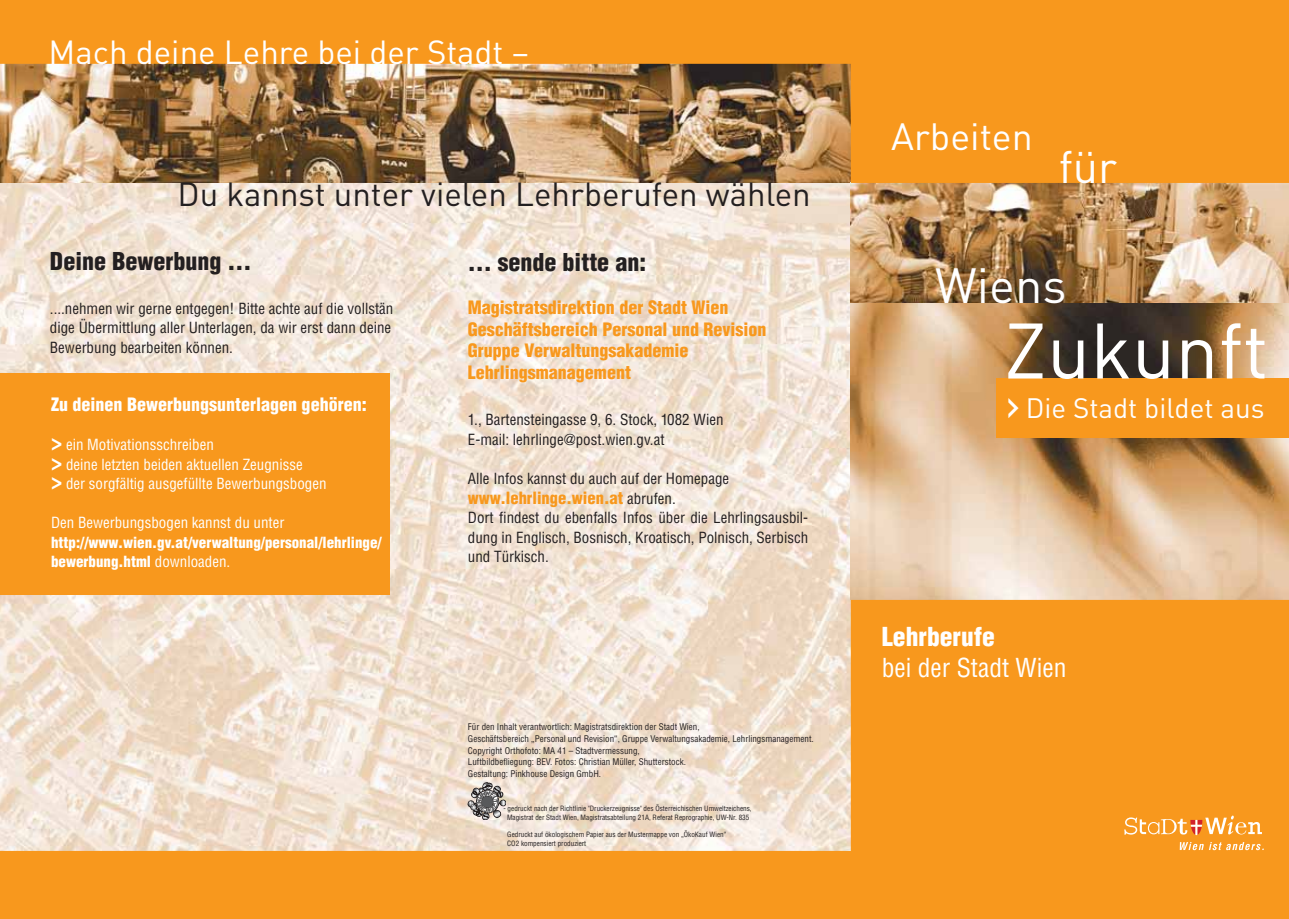
<style>
.page{position:relative;width:1289px;height:919px;background:#fff}
.page>*{position:absolute;margin:0;border:0;box-sizing:border-box;transform-origin:0 0}
.t1{font:77.25px "DIN";color:#fff}
.t2{font:48.75px "DIN";color:#fff}
.t3{font:45px "DIN";color:#fff}
.t4{font:37.5px "DIN";color:#fff}
.t5{font:33px "DIN";color:#231f20}
.t6{font:33px "DIN";color:#fff}
.t7{font:27.75px "DIN";color:#fff}
.t8{font:condensed 25.5px "Helvetica";color:#fff}
.t9{font:900 condensed 25.5px "Helvetica";color:#fff}
.t10{font:900 condensed 24px "Helvetica";color:#231f20}
.t11{font:900 condensed 18px/21.6px "Helvetica";color:#f8981d}
.t12{font:900 condensed 18px "Helvetica";color:#fff}
.t13{font:900 condensed 16.5px "Helvetica";color:#f8981d}
.t14{font:condensed 15px/19.5px "Helvetica";color:#231f20}
.t15{font:900 condensed 15px/19.5px "Helvetica";color:#fff}
.t16{font:condensed 15px/19.5px "Helvetica";color:#fff}
.t17{font:condensed 9px/11.7px "Helvetica";color:#231f20}
.t18{font:condensed 7.2px/8.6px "Helvetica";color:#231f20;text-align:center}
.s1{font-weight:900;font-size:22.5px}
.s2{font-weight:400}
.s3{font-weight:400;font-size:15px;color:#231f20}
.s4{font-size:48px}
</style>
<div class="page">
<img style="left:0;top:183px;width:850px;height:417px">
<img style="left:850px;top:302px;width:438px;height:298px">
<img style="left:850px;top:183px;width:438px;height:119px">
<img style="left:0;top:0;width:1288px;height:183px">
<div style="left:996px;top:378px;width:292px;height:60px;background:#f8981d"></div>
<svg style="left:0;top:600px;width:1288px;height:318px;background:#f4be7b"></svg>
<svg style="left:1179px;top:842px;width:84px;height:8px"></svg>
<svg style="left:1124px;top:815px;width:137px;height:20px;background:#f8ad55"></svg>
<div style="left:0;top:373px;width:389px;height:221px;background:#f8981d"></div>
<svg style="left:468px;top:782px;width:38px;height:37px"></svg>
<h3 class="t6" style="left:49px;top:33px;width:482px">Mach deine Lehre bei der Stadt –</h3>
<h1 class="t5" style="left:177px;top:176px;width:635px">Du kannst unter vielen Lehrberufen wählen</h1>
<h2 class="t10" style="left:50px;top:252px;width:203px">Deine Bewerbung …</h2>
<p class="t14" style="left:50px;top:300px;width:345px">....nehmen wir gerne entgegen! Bitte achte auf die vollstän dige Übermittlung aller Unterlagen, da wir erst dann deine<br>Bewerbung bearbeiten können.</p>
<p class="t12" style="left:51px;top:397px;width:317px">Zu deinen Bewerbungsunterlagen gehören:</p>
<p class="t16" style="left:51px;top:436px;width:277px"><span class="s1">&gt;</span> ein Motivationsschreiben<br><span class="s1">&gt;</span> deine letzten beiden aktuellen Zeugnisse<br><span class="s1">&gt;</span> der sorgfältig ausgefüllte Bewerbungsbogen</p>
<p class="t15" style="left:51px;top:514px;width:332px"><span class="s2">Den Bewerbungsbogen kannst du unter </span>http://www.wien.gv.at/verwaltung/personal/lehrlinge/ bewerbung.html <span class="s2">downloaden.</span></p>
<h2 class="t10" style="left:468px;top:252px;width:179px">… sende bitte an:</h2>
<p class="t11" style="left:468px;top:298px;width:300px">Magistratsdirektion der Stadt Wien<br>Geschäftsbereich Personal und Revision<br>Gruppe Verwaltungsakademie<br>Lehrlingsmanagement</p>
<p class="t14" style="left:468px;top:411px;width:257px">1., Bartensteingasse 9, 6. Stock, 1082 Wien<br>E-mail: lehrlinge@post.wien.gv.at</p>
<p class="t14" style="left:468px;top:470px;width:263px">Alle Infos kannst du auch auf der Homepage</p>
<p class="t13" style="left:468px;top:491px;width:209px">www.lehrlinge.wien.at <span class="s3">abrufen.</span></p>
<p class="t14" style="left:468px;top:509px;width:342px;text-align:justify">Dort findest du ebenfalls Infos über die Lehrlingsausbil&shy;dung in Englisch, Bosnisch, Kroatisch, Polnisch, Serbisch und Türkisch.</p>
<h2 class="t17" style="left:468px;top:722px;width:233px">Für den Inhalt verantwortlich: Magistratsdirektion der Stadt Wien,</h2>
<p class="t17" style="left:468px;top:733px;width:347px">Geschäftsbereich „Personal und Revision“, Gruppe Verwaltungsakademie, Lehrlingsmanagement.<br>Copyright Orthofoto: MA 41 – Stadtvermessung,<br>Luftbildbefliegung: BEV. Fotos: Christian Müller, Shutterstock.<br>Gestaltung: Pinkhouse Design GmbH.</p>
<p class="t18" style="left:503px;top:804px;width:250px">- gedruckt nach der Richtlinie "Druckerzeugnisse" des Österreichischen Umweltzeichens,<br>Magistrat der Stadt Wien, Magistratsabteilung 21A, Referat Reprographie, UW-Nr. 835</p>
<p class="t18" style="left:507px;top:830px;width:221px;text-align:left">Gedruckt auf ökologischem Papier aus der Mustermappe von „ÖkoKauf Wien“<br>CO2 kompensiert produziert</p>
<h3 class="t4" style="left:891px;top:115px;width:143px">Arbeiten</h3>
<h3 class="t3" style="left:1058px;top:141px;width:60px">für</h3>
<h2 class="t2" style="left:935px;top:257px;width:133px">Wiens</h2>
<h1 class="t1" style="left:1003px;top:306px;width:266px">Zukunft</h1>
<h3 class="t7" style="left:1004px;top:392px;width:261px"><span class="s4">›</span> Die Stadt bildet aus</h3>
<h3 class="t9" style="left:881px;top:627px;width:115px">Lehrberufe</h3>
<h3 class="t8" style="left:881px;top:658px;width:186px">bei der Stadt Wien</h3>
</div>
